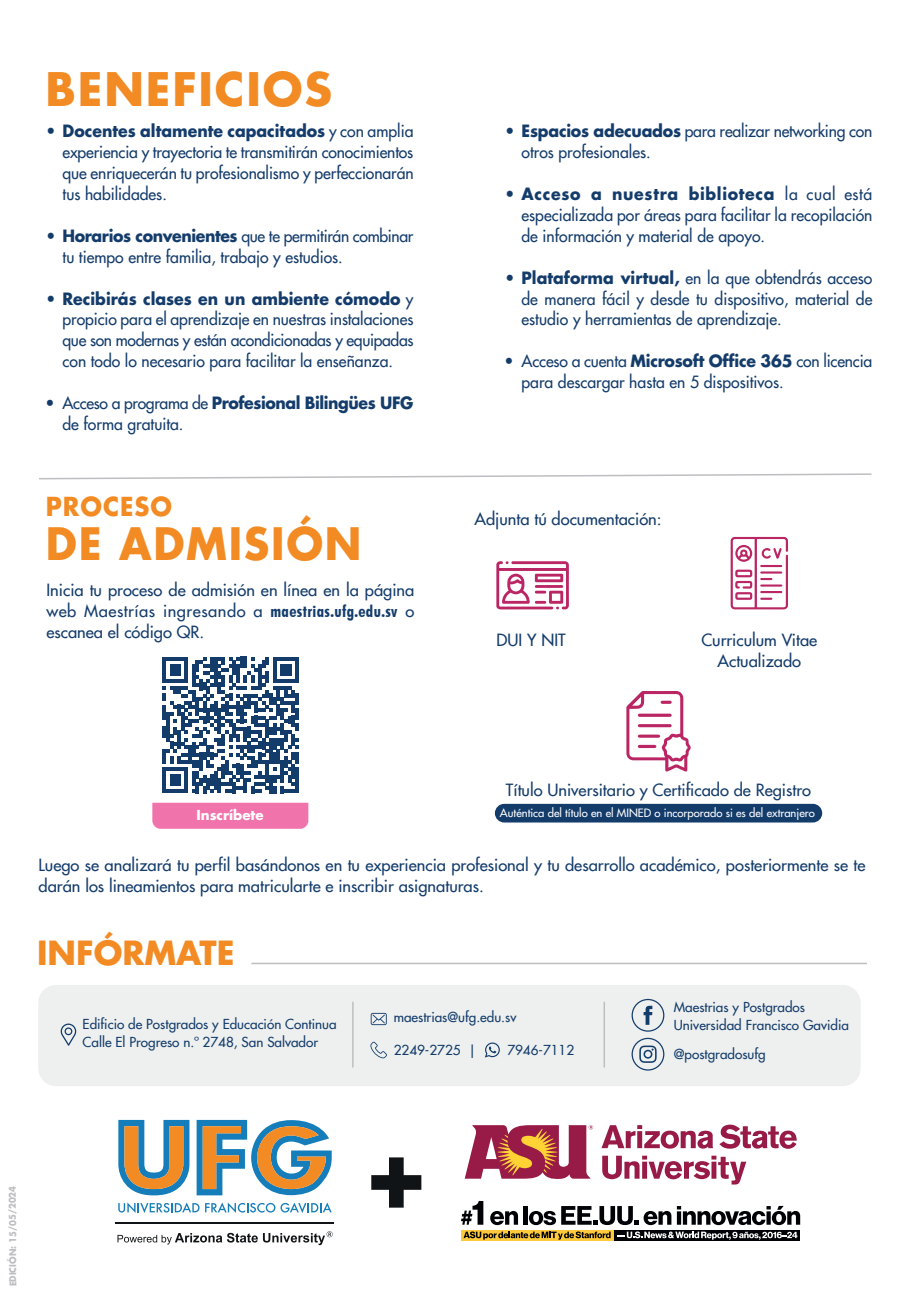
<style>
.page{position:relative;width:918px;height:1296px;background:#fff}
.page>*{position:absolute;margin:0;border:0;box-sizing:border-box;transform-origin:0 0}
.t1{font:700 45px "Futura LT";letter-spacing:.04em;color:#f38b24}
.t2{font:700 43.5px "Futura LT";letter-spacing:.04em;color:#f38b24;scale:.96 1}
.t3{font:700 32.4px "Futura LT";color:#f38b24}
.t4{font:700 25.5px "Futura LT";letter-spacing:.04em;color:#f38b24;scale:.96 1}
.t5{font:500 16.5px/21px "Futura";color:#143c6b;scale:.96 1}
.t6{font:500 16.5px/21px "Futura";color:#143c6b;text-align:center}
.t7{font:700 16.5px "Futura LT";color:#143c6b;scale:.96 1}
.t8{font:700 16.5px "Futura LT";letter-spacing:-.025em;color:#143c6b;scale:.96 1}
.t9{font:700 16.5px "Futura LT";letter-spacing:.04em;color:#143c6b;scale:.96 1}
.t10{font:500 13.5px/18px "Futura";color:#143c6b}
.t11{font:700 13.35px "Futura LT";color:#fff}
.t12{font:500 11.25px "Futura";color:#fff}
.t13{font:700 9px "Futura LT";letter-spacing:-.005em;color:#bdbec1;scale:.96 1}
.s1{font-family:"Futura";font-weight:500}
.s2{font-family:"Futura LT";font-weight:700}
.s3{font-family:"Futura BT";font-weight:700;font-stretch:condensed}
</style>
<div class="page">
<div style="left:38px;top:985px;width:823px;height:101px;background:#eef0ef;border-radius:18px"></div>
<hr style="left:116px;top:1223px;width:218px;height:1px;background:#111416">
<svg style="left:118px;top:1120px;width:71px;height:75px"></svg>
<svg style="left:197px;top:1120px;width:135px;height:75px"></svg>
<svg style="left:118px;top:1202px;width:157px;height:11px"></svg>
<svg style="left:281px;top:1203px;width:51px;height:10px"></svg>
<svg style="left:117px;top:1231px;width:216px;height:14px"></svg>
<svg style="left:601px;top:1125px;width:112px;height:24px"></svg>
<svg style="left:719px;top:1125px;width:78px;height:24px"></svg>
<svg style="left:602px;top:1156px;width:144px;height:29px"></svg>
<svg style="left:465px;top:1125px;width:128px;height:54px"></svg>
<svg style="left:461px;top:1201px;width:22px;height:24px"></svg>
<svg style="left:490px;top:1211px;width:28px;height:14px"></svg>
<hr style="left:524px;top:1206px;width:4px;height:19px;background:#000206">
<svg style="left:529px;top:1206px;width:142px;height:19px"></svg>
<svg style="left:677px;top:1206px;width:123px;height:19px"></svg>
<svg style="left:614px;top:1230px;width:186px;height:10px"></svg>
<svg style="left:617px;top:1232px;width:181px;height:8px"></svg>
<svg style="left:461px;top:1230px;width:153px;height:10px"></svg>
<svg style="left:464px;top:1232px;width:147px;height:8px"></svg>
<svg style="left:371px;top:1157px;width:50px;height:51px"></svg>
<div style="left:495px;top:804px;width:327px;height:19px;background:#143c6b;border-radius:9px"></div>
<svg style="left:626px;top:691px;width:65px;height:81px"></svg>
<svg style="left:731px;top:537px;width:57px;height:72px"></svg>
<svg style="left:496px;top:561px;width:73px;height:49px"></svg>
<svg style="left:152px;top:656px;width:156px;height:173px"></svg>
<hr style="left:251px;top:963px;width:616px;height:1px;background:#bdbec1">
<svg style="left:371px;top:1013px;width:16px;height:12px"></svg>
<svg style="left:370px;top:1042px;width:17px;height:16px"></svg>
<svg style="left:485px;top:1043px;width:15px;height:15px"></svg>
<svg style="left:61px;top:1024px;width:15px;height:22px"></svg>
<hr style="left:352px;top:1002px;width:2px;height:66px;background:#bdbec1">
<hr style="left:604px;top:1002px;width:1px;height:66px;background:#bdbec1">
<svg style="left:632px;top:1038px;width:32px;height:33px"></svg>
<svg style="left:632px;top:999px;width:32px;height:33px"></svg>
<svg style="left:39px;top:473px;width:833px;height:7px"></svg>
<h1 class="t1" style="left:46px;top:59px;width:288px">BENEFICIOS</h1>
<p class="t7" style="left:46px;top:120px;width:385px">• Docentes altamente capacitados <span class="s1">y con amplia</span></p>
<p class="t5" style="left:63px;top:141px;width:367px;text-align:justify">experiencia y trayectoria te transmitirán conocimientos que enriquecerán tu profesionalismo y perfeccionarán tus habilidades.</p>
<p class="t5" style="left:63px;top:225px;width:367px;text-indent:-17px"><span class="s2">• Horarios convenientes</span> que te permitirán combinar tu tiempo entre familia, trabajo y estudios.</p>
<p class="t7" style="left:46px;top:287px;width:385px">• Recibirás clases en un ambiente cómodo <span class="s1">y</span></p>
<p class="t5" style="left:63px;top:309px;width:367px;text-align:justify">propicio para el aprendizaje en nuestras instalaciones que son modernas y están acondicionadas y equipadas con todo lo necesario para facilitar la enseñanza.</p>
<p class="t8" style="left:46px;top:392px;width:385px"><span class="s1">• Acceso a programa de</span> Profesional Bilingües UFG</p>
<p class="t5" style="left:63px;top:414px;width:128px">de forma gratuita.</p>
<h3 class="t4" style="left:46px;top:490px;width:133px">PROCESO</h3>
<h2 class="t2" style="left:46px;top:515px;width:330px">DE ADMISIÓN</h2>
<p class="t6" style="left:46px;top:579px;width:369px;text-align:justify">Inicia tu proceso de admisión en línea en la página web Maestrías ingresando a <span class="s3">maestrias.ufg.edu.sv</span> o escanea el código QR.</p>
<p class="t11" style="left:196px;top:806px;width:69px">Inscríbete</p>
<p class="t5" style="left:522px;top:120px;width:367px;text-indent:-17px"><span class="s2">• Espacios adecuados</span> para realizar networking con otros profesionales.</p>
<p class="t9" style="left:505px;top:182px;width:385px">• Acceso a nuestra biblioteca <span class="s1">la cual está</span></p>
<p class="t5" style="left:522px;top:204px;width:367px">especializada por áreas para facilitar la recopilación de información y material de apoyo.</p>
<p class="t5" style="left:522px;top:267px;width:367px;text-align:justify;text-indent:-17px"><span class="s2">• Plataforma virtual,</span> en la que obtendrás acceso de manera fácil y desde tu dispositivo, material de estudio y herramientas de aprendizaje.</p>
<p class="t5" style="left:522px;top:351px;width:367px;text-indent:-17px">• Acceso a cuenta <span class="s2">Microsoft Office 365</span> con licencia para descargar hasta en 5 dispositivos.</p>
<p class="t6" style="left:474px;top:509px;width:189px">Adjunta tú documentación:</p>
<p class="t6" style="left:497px;top:629px;width:71px">DUI Y NIT</p>
<p class="t6" style="left:701px;top:629px;width:117px">Curriculum Vitae<br>Actualizado</p>
<p class="t6" style="left:506px;top:780px;width:307px">Título Universitario y Certificado de Registro</p>
<p class="t12" style="left:500px;top:806px;width:316px">Auténtica del título en el MINED o incorporado si es del extranjero</p>
<p class="t6" style="left:39px;top:855px;width:828px;text-align:left">Luego se analizará tu perfil basándonos en tu experiencia profesional y tu desarrollo académico, posteriormente se te darán los lineamientos para matricularte e inscribir asignaturas.</p>
<h3 class="t3" style="left:37px;top:931px;width:199px">INFÓRMATE</h3>
<p class="t10" style="left:83px;top:1015px;width:256px">Edificio de Postgrados y Educación Continua<br>Calle El Progreso n.º 2748, San Salvador</p>
<p class="t10" style="left:394px;top:1008px;width:124px">maestrias@ufg.edu.sv</p>
<p class="t10" style="left:394px;top:1041px;width:84px">2249-2725 |</p>
<p class="t10" style="left:507px;top:1041px;width:68px">7946-7112</p>
<p class="t10" style="left:674px;top:998px;width:177px">Maestrias y Postgrados<br>Universidad Francisco Gavidia</p>
<p class="t10" style="left:674px;top:1045px;width:93px">@postgradosufg</p>
<p class="t13" style="left:7px;top:1286px;width:107px;rotate:-90deg">EDICIÓN: 15/05/2024</p>
</div>
